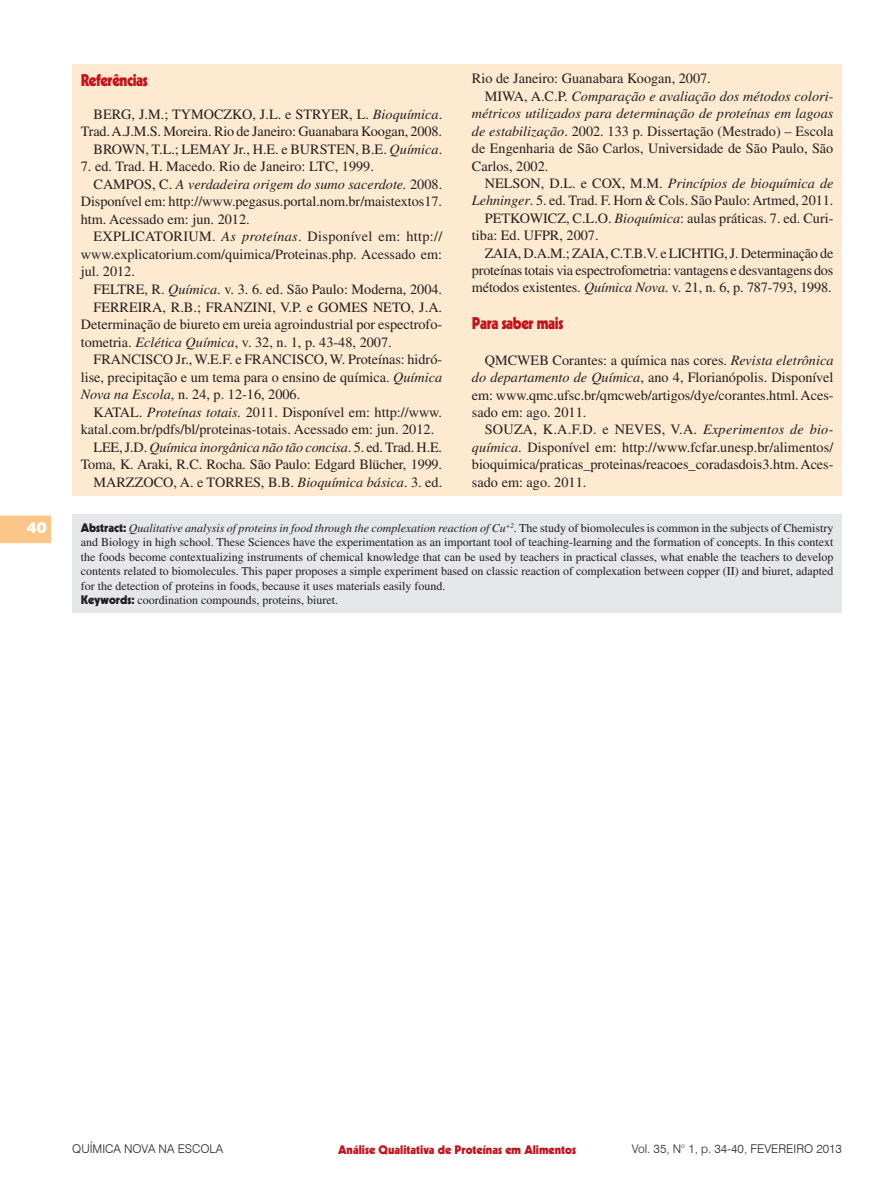
<style>
.page{position:relative;width:893px;height:1191px;background:#fff}
.page>*{position:absolute;margin:0;border:0;box-sizing:border-box;transform-origin:0 0}
.Seção{font:900 16.5px "Kabel";letter-spacing:-.03em;color:#c4121a;scale:.9 1}
.t1{font:900 15px "Swiss 721 BT";color:#fff}
.Bibliografia{font:14.25px/17.4px "Times";color:#231f20;text-align:justify}
.Abstract{font:12px/14.4px "Times";color:#231f20;text-align:justify}
.t2{font:300 12px "Swiss 721 BT";color:#231f20}
.t3{font:900 12px "Kabel";color:#c4121a}
.s1{font-style:italic}
.s2{font-family:"Kabel";font-weight:900}
</style>
<div class="page">
<svg style="left:0;top:515px;width:51px;height:28px"></svg>
<div style="left:72px;top:64px;width:770px;height:431px;background:#fee9d1"></div>
<div style="left:72px;top:514px;width:770px;height:98px;background:#e6e7e9"></div>
<p class="t1" style="left:27px;top:518px;width:21px">40</p>
<p class="Bibliografia" style="left:472px;top:70px;width:240px">Rio de Janeiro: Guanabara Koogan, 2007.</p>
<p class="Bibliografia" style="left:472px;top:87px;width:363px;text-indent:13px">MIWA, A.C.P. <span class="s1">Comparação e avaliação dos métodos colori&shy;métricos utilizados para determinação de proteínas em lagoas de estabilização</span>. 2002. 133 p. Dissertação (Mestrado) – Escola de Engenharia de São Carlos, Universidade de São Paulo, São Carlos, 2002.</p>
<p class="Bibliografia" style="left:472px;top:174px;width:363px;text-align:right">NELSON, D.L. e COX, M.M. <span class="s1">Princípios de bioquímica de<br>Lehninger</span>. 5. ed. Trad. F. Horn &amp; Cols. São Paulo: Artmed, 2011.</p>
<p class="Bibliografia" style="left:472px;top:209px;width:363px;text-indent:13px">PETKOWICZ, C.L.O. <span class="s1">Bioquímica</span>: aulas práticas. 7. ed. Curi&shy;tiba: Ed. UFPR, 2007.</p>
<p class="Bibliografia" style="left:472px;top:244px;width:363px;text-indent:13px">ZAIA, D.A.M.; ZAIA, C.T.B.V. e LICHTIG, J. Determinação de proteínas totais via espectrofometria: vantagens e desvantagens dos métodos existentes. <span class="s1">Química Nova</span>. v. 21, n. 6, p. 787-793, 1998.</p>
<p class="Seção" style="left:472px;top:312px;width:103px">Para saber mais</p>
<p class="Bibliografia" style="left:472px;top:351px;width:363px;text-indent:13px">QMCWEB Corantes: a química nas cores. <span class="s1">Revista eletrônica do departamento de Química</span>, ano 4, Florianópolis. Disponível em: www.qmc.ufsc.br/qmcweb/artigos/dye/corantes.html. Aces&shy;sado em: ago. 2011.</p>
<p class="Bibliografia" style="left:472px;top:421px;width:363px;text-indent:13px">SOUZA, K.A.F.D. e NEVES, V.A. <span class="s1">Experimentos de bio&shy;química</span>. Disponível em: http://www.fcfar.unesp.br/alimentos/ bioquimica/praticas_proteinas/reacoes_coradasdois3.htm. Aces&shy;sado em: ago. 2011.</p>
<p class="Abstract" style="left:81px;top:521px;width:754px"><span class="s2">Abstract:</span> <span class="s1">Qualitative analysis of proteins in food through the complexation reaction of Cu</span><sup>+2</sup>. The study of biomolecules is common in the subjects of Chemistry and Biology in high school. These Sciences have the experimentation as an important tool of teaching-learning and the formation of concepts. In this context the foods become contextualizing instruments of chemical knowledge that can be used by teachers in practical classes, what enable the teachers to develop contents related to biomolecules. This paper proposes a simple experiment based on classic reaction of complexation between copper (II) and biuret, adapted for the detection of proteins in foods, because it uses materials easily found.</p>
<p class="Abstract" style="left:81px;top:593px;width:259px"><span class="s2">Keywords:</span> coordination compounds, proteins, biuret.</p>
<p class="Seção" style="left:81px;top:70px;width:76px">Referências</p>
<p class="Bibliografia" style="left:81px;top:105px;width:363px;text-align:right">BERG, J.M.; TYMOCZKO, J.L. e STRYER, L. <span class="s1">Bioquímica</span>.<br>Trad. A.J.M.S. Moreira. Rio de Janeiro: Guanabara Koogan, 2008.</p>
<p class="Bibliografia" style="left:94px;top:140px;width:350px">BROWN, T.L.; LEMAY Jr., H.E. e BURSTEN, B.E. <span class="s1">Química</span>.</p>
<p class="Bibliografia" style="left:81px;top:158px;width:295px">7. ed. Trad. H. Macedo. Rio de Janeiro: LTC, 1999.</p>
<p class="Bibliografia" style="left:81px;top:175px;width:363px;text-indent:13px">CAMPOS, C. <span class="s1">A verdadeira origem do sumo sacerdote.</span> 2008.<br>Disponível em: http://www.pegasus.portal.nom.br/maistextos17. htm. Acessado em: jun. 2012.</p>
<p class="Bibliografia" style="left:81px;top:228px;width:363px;text-indent:13px">EXPLICATORIUM. <span class="s1">As proteínas</span>. Disponível em: http:// www.explicatorium.com/quimica/Proteinas.php. Acessado em: jul. 2012.</p>
<p class="Bibliografia" style="left:94px;top:280px;width:350px">FELTRE, R. <span class="s1">Química</span>. v. 3. 6. ed. São Paulo: Moderna, 2004.</p>
<p class="Bibliografia" style="left:81px;top:298px;width:363px;text-indent:13px">FERREIRA, R.B.; FRANZINI, V.P. e GOMES NETO, J.A.<br>Determinação de biureto em ureia agroindustrial por espectrofo&shy;tometria. <span class="s1">Eclética Química</span>, v. 32, n. 1, p. 43-48, 2007.</p>
<p class="Bibliografia" style="left:81px;top:350px;width:363px;text-indent:13px">FRANCISCO Jr., W.E.F. e FRANCISCO, W. Proteínas: hidró&shy;lise, precipitação e um tema para o ensino de química. <span class="s1">Química Nova na Escola</span>, n. 24, p. 12-16, 2006.</p>
<p class="Bibliografia" style="left:81px;top:403px;width:363px;text-indent:13px">KATAL. <span class="s1">Proteínas totais.</span> 2011. Disponível em: http://www. katal.com.br/pdfs/bl/proteinas-totais. Acessado em: jun. 2012.</p>
<p class="Bibliografia" style="left:81px;top:438px;width:363px;text-align:right">LEE, J.D. <span class="s1">Química inorgânica não tão concisa</span>. 5. ed. Trad. H.E.<br>Toma, K. Araki, R.C. Rocha. São Paulo: Edgard Blücher, 1999.</p>
<p class="Bibliografia" style="left:94px;top:473px;width:350px">MARZZOCO, A. e TORRES, B.B. <span class="s1">Bioquímica básica</span>. 3. ed.</p>
<p class="t2" style="left:72px;top:1141px;width:152px">QUÍMICA NOVA NA ESCOLA</p>
<p class="t3" style="left:338px;top:1141px;width:239px">Análise Qualitativa de Proteínas em Alimentos</p>
<p class="t2" style="left:632px;top:1141px;width:212px">Vol. 35, N° 1, p. 34-40, FEVEREIRO 2013</p>
</div>
